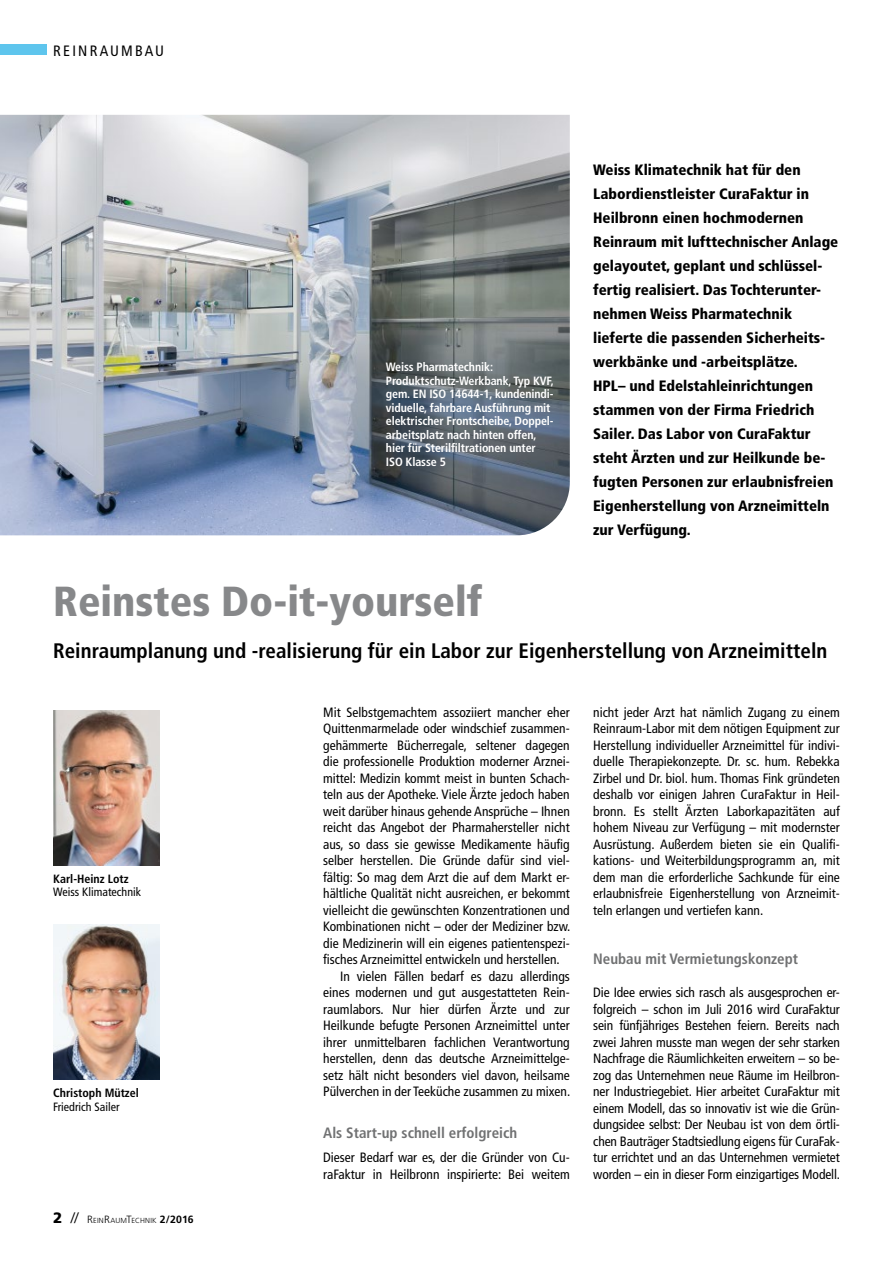
<style>
.page{position:relative;width:893px;height:1263px;background:#fff}
.page>*{position:absolute;margin:0;border:0;box-sizing:border-box;transform-origin:0 0}
.t1{font:900 condensed 42px "Frutiger LT Std";color:#87888a}
.t2{font:700 condensed 21px "Frutiger LT Std";color:#000}
.t3{font:900 condensed 15px/24px "Frutiger LT Std";color:#000}
.t4{font:700 condensed 15px "Frutiger LT Std";color:#707172}
.t5{font:condensed 15px "Frutiger LT Std";color:#000}
.t6{font:condensed 13.5px/16.5px "Frutiger LT Std";color:#000;text-align:justify}
.t7{font:700 condensed 12px/13.5px "Frutiger LT Std";letter-spacing:-.01em;color:#fff}
.t8{font:condensed 12px "Frutiger LT Std";color:#000}
.t9{font:700 condensed 12px "Frutiger LT Std";color:#000}
.t10{font:300 7.35px "Frutiger LT Std";letter-spacing:.03em;color:#000}
.s1{font-weight:900;font-size:15px}
.s2{font-size:15px}
.s3{font-size:10.5px}
.s4{font-weight:700;font-size:10.5px}
</style>
<div class="page">
<img style="left:53px;top:710px;width:106px;height:155px">
<img style="left:0;top:115px;width:570px;height:420px">
<img style="left:53px;top:925px;width:106px;height:155px">
<div style="left:0;top:45px;width:47px;height:10px;background:#5ec5ed"></div>
<p class="t5" style="left:53px;top:42px;width:21px">Reinraumbau</p>
<p class="t7" style="left:386px;top:360px;width:170px">Weiss Pharmatechnik:<br>Produktschutz-Werkbank, Typ KVF, gem. EN ISO 14644-1, kundenindi&shy;viduelle, fahrbare Ausführung mit elektrischer Frontscheibe, Doppel&shy;arbeitsplatz nach hinten offen, hier für Sterilfiltrationen unter<br>ISO Klasse 5</p>
<p class="t3" style="left:593px;top:158px;width:247px">Weiss Klimatechnik hat für den Labordienstleister CuraFaktur in Heilbronn einen hochmodernen Reinraum mit lufttechnischer Anlage gelayoutet, geplant und schlüssel&shy;fertig realisiert. Das Tochterunter&shy;nehmen Weiss Pharmatechnik lieferte die passenden Sicherheits&shy;werkbänke und -arbeitsplätze.<br>HPL– und Edelstahleinrichtungen stammen von der Firma Friedrich Sailer. Das Labor von CuraFaktur steht Ärzten und zur Heilkunde be&shy;fugten Personen zur erlaubnisfreien Eigenherstellung von Arzneimitteln zur Verfügung.</p>
<h1 class="t1" style="left:53px;top:576px;width:431px">Reinstes Do-it-yourself</h1>
<h2 class="t2" style="left:53px;top:638px;width:776px">Reinraumplanung und -realisierung für ein Labor zur Eigenherstellung von Arzneimitteln</h2>
<p class="t9" style="left:53px;top:872px;width:77px">Karl-Heinz Lotz</p>
<p class="t8" style="left:53px;top:885px;width:89px">Weiss Klimatechnik</p>
<p class="t9" style="left:53px;top:1086px;width:87px">Christoph Mützel</p>
<p class="t8" style="left:53px;top:1100px;width:68px">Friedrich Sailer</p>
<p class="t10" style="left:53px;top:1216px;width:142px"><span class="s1">2</span> <span class="s2">//</span> <span class="s3">R</span>EIN<span class="s3">R</span>AUM<span class="s3">T</span>ECHNIK <span class="s4">2/2016</span></p>
<p class="t6" style="left:323px;top:704px;width:248px">Mit Selbstgemachtem assoziiert mancher eher</p>
<p class="t6" style="left:323px;top:720px;width:248px">Quittenmarmelade oder windschief zusammen-</p>
<p class="t6" style="left:323px;top:737px;width:248px">gehämmerte Bücherregale, seltener dagegen</p>
<p class="t6" style="left:323px;top:753px;width:248px">die professionelle Produktion moderner Arznei-</p>
<p class="t6" style="left:323px;top:770px;width:248px">mittel: Medizin kommt meist in bunten Schach-</p>
<p class="t6" style="left:323px;top:786px;width:248px">teln aus der Apotheke. Viele Ärzte jedoch haben</p>
<p class="t6" style="left:323px;top:803px;width:248px">weit darüber hinaus gehende Ansprüche – Ihnen</p>
<p class="t6" style="left:323px;top:819px;width:248px">reicht das Angebot der Pharmahersteller nicht</p>
<p class="t6" style="left:323px;top:836px;width:248px">aus, so dass sie gewisse Medikamente häufig</p>
<p class="t6" style="left:323px;top:852px;width:248px">selber herstellen. Die Gründe dafür sind viel-</p>
<p class="t6" style="left:323px;top:869px;width:248px">fältig: So mag dem Arzt die auf dem Markt er-</p>
<p class="t6" style="left:323px;top:885px;width:248px">hältliche Qualität nicht ausreichen, er bekommt</p>
<p class="t6" style="left:323px;top:902px;width:248px">vielleicht die gewünschten Konzentrationen und</p>
<p class="t6" style="left:323px;top:918px;width:249px">Kombinationen nicht – oder der Mediziner bzw.</p>
<p class="t6" style="left:323px;top:935px;width:248px">die Medizinerin will ein eigenes patientenspezi-</p>
<p class="t6" style="left:323px;top:951px;width:238px">fisches Arzneimittel entwickeln und herstellen.</p>
<p class="t6" style="left:340px;top:968px;width:231px">In vielen Fällen bedarf es dazu allerdings</p>
<p class="t6" style="left:323px;top:984px;width:248px">eines modernen und gut ausgestatteten Rein-</p>
<p class="t6" style="left:323px;top:1001px;width:248px">raumlabors. Nur hier dürfen Ärzte und zur</p>
<p class="t6" style="left:323px;top:1017px;width:248px">Heilkunde befugte Personen Arzneimittel unter</p>
<p class="t6" style="left:323px;top:1034px;width:248px">ihrer unmittelbaren fachlichen Verantwortung</p>
<p class="t6" style="left:323px;top:1050px;width:248px">herstellen, denn das deutsche Arzneimittelge-</p>
<p class="t6" style="left:323px;top:1067px;width:248px">setz hält nicht besonders viel davon, heilsame</p>
<p class="t6" style="left:323px;top:1083px;width:249px">Pülverchen in der Teeküche zusammen zu mixen.</p>
<p class="t4" style="left:323px;top:1123px;width:196px">Als Start-up schnell erfolgreich</p>
<p class="t6" style="left:323px;top:1149px;width:248px">Dieser Bedarf war es, der die Gründer von Cu&shy;raFaktur in Heilbronn inspirierte: Bei weitem</p>
<p class="t6" style="left:593px;top:704px;width:248px">nicht jeder Arzt hat nämlich Zugang zu einem Reinraum-Labor mit dem nötigen Equipment zur Herstellung individueller Arzneimittel für indivi&shy;duelle Therapiekonzepte. Dr. sc. hum. Rebekka Zirbel und Dr. biol. hum. Thomas Fink gründeten deshalb vor einigen Jahren CuraFaktur in Heil&shy;bronn. Es stellt Ärzten Laborkapazitäten auf hohem Niveau zur Verfügung – mit modernster Ausrüstung. Außerdem bieten sie ein Qualifi&shy;kations- und Weiterbildungsprogramm an, mit dem man die erforderliche Sachkunde für eine erlaubnisfreie Eigenherstellung von Arzneimit&shy;teln erlangen und vertiefen kann.</p>
<p class="t4" style="left:593px;top:950px;width:206px">Neubau mit Vermietungskonzept</p>
<p class="t6" style="left:593px;top:984px;width:249px">Die Idee erwies sich rasch als ausgesprochen er&shy;folgreich – schon im Juli 2016 wird CuraFaktur sein fünfjähriges Bestehen feiern. Bereits nach zwei Jahren musste man wegen der sehr starken Nachfrage die Räumlichkeiten erweitern – so be&shy;zog das Unternehmen neue Räume im Heilbron&shy;ner Industriegebiet. Hier arbeitet CuraFaktur mit einem Modell, das so innovativ ist wie die Grün&shy;dungsidee selbst: Der Neubau ist von dem örtli&shy;chen Bauträger Stadtsiedlung eigens für CuraFak&shy;tur errichtet und an das Unternehmen vermietet worden – ein in dieser Form einzigartiges Modell.</p>
</div>
